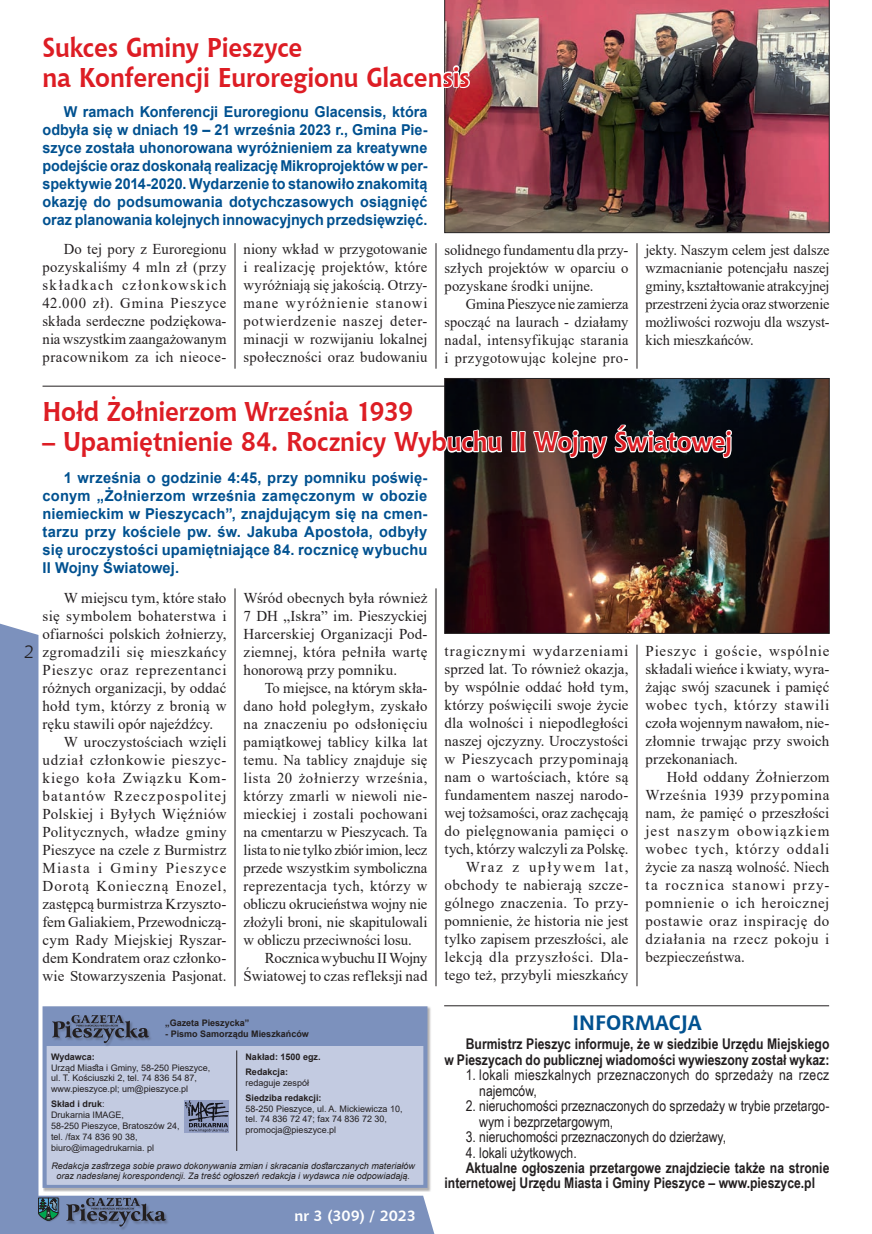
<style>
.page{position:relative;width:872px;height:1234px;background:#fff}
.page>*{position:absolute;margin:0;border:0;box-sizing:border-box;transform-origin:0 0}
.t1{font:700 27px/30px "Chianti BT";letter-spacing:-.005em;color:#dd1d24;scale:.93 1}
.t2{font:700 20.55px "Chianti BT";color:#015190}
.t3{font:18px "Chianti BT";color:#231f20}
.t4{font:15px/18px "Times New Roman";letter-spacing:.015em;color:#231f20;text-align:justify}
.t5{font:700 15px/18px "Arial";color:#015190;text-align:justify;scale:.96 1}
.t6{font:15px/18px "Times New Roman";letter-spacing:.015em;color:#231f20;text-align:justify;scale:.96 1}
.t7{font:700 15px/18px "Arial";color:#015190;text-align:justify}
.t8{font:15px/18px "Times New Roman";letter-spacing:-.01em;color:#231f20;text-align:right}
.t9{font:15px "Times New Roman";letter-spacing:.04em;color:#231f20}
.t10{font:15px "Times New Roman";letter-spacing:.06em;color:#231f20}
.t11{font:15px "Times New Roman";letter-spacing:.055em;color:#231f20}
.t12{font:15px "Times New Roman";letter-spacing:.08em;color:#231f20}
.t13{font:15px "Times New Roman";letter-spacing:.085em;color:#231f20}
.t14{font:700 15px "Chianti BT";letter-spacing:-.01em;color:#fff}
.t15{font:700 14.7px/15.5px "Arial Narrow";color:#231f20;text-align:right}
.t16{font:14.7px/15.5px "Arial Narrow";color:#231f20}
.t17{font:14.7px/15.5px "Arial Narrow";letter-spacing:.025em;color:#231f20}
.t18{font:9px/10.8px "Arial";color:#231f20}
.t19{font:italic 9px/10.8px "Arial";color:#231f20;text-align:center}
.t20{font:700 9px/15px "Arial";color:#231f20}
.s1{font-weight:700}
</style>
<div class="page">
<svg style="left:0;top:619px;width:437px;height:614px"></svg>
<hr style="left:236px;top:1050px;width:1px;height:100px;background:#231f20">
<hr style="left:444px;top:1005px;width:385px;height:1px;background:#231f20">
<hr style="left:436px;top:588px;width:1px;height:397px;background:#231f20">
<hr style="left:235px;top:588px;width:1px;height:397px;background:#231f20">
<hr style="left:636px;top:644px;width:1px;height:341px;background:#231f20">
<hr style="left:235px;top:243px;width:1px;height:125px;background:#231f20">
<hr style="left:436px;top:243px;width:1px;height:125px;background:#231f20">
<hr style="left:636px;top:243px;width:1px;height:125px;background:#231f20">
<img style="left:444px;top:0;width:385px;height:233px">
<img style="left:444px;top:378px;width:385px;height:255px">
<svg style="left:42px;top:384px;width:461px;height:76px"></svg>
<svg style="left:509px;top:423px;width:225px;height:37px"></svg>
<img style="left:444px;top:26px;width:27px;height:83px">
<h1 class="t1" style="left:43px;top:31px;width:461px">Sukces Gminy Pieszyce<br>na Konferencji Euroregionu Glacensis</h1>
<p class="t5" style="left:43px;top:103px;width:402px;text-indent:21px">W ramach Konferencji Euroregionu Glacensis, która odbyła się w dniach 19 – 21 września 2023 r., Gmina Pie&shy;szyce została uhonorowana wyróżnieniem za kreatywne podejście oraz doskonałą realizację Mikroprojektów w per&shy;spektywie 2014-2020. Wydarzenie to stanowiło znakomitą okazję do podsumowania dotychczasowych osiągnięć oraz planowania kolejnych innowacyjnych przedsięwzięć.</p>
<p class="t4" style="left:43px;top:239px;width:185px;text-indent:21px">Do tej pory z Euroregionu pozyskaliśmy 4 mln zł (przy składkach członkowskich 42.000 zł). Gmina Pieszyce składa serdeczne podziękowa&shy;nia wszystkim zaangażowanym pracownikom za ich nieoce-</p>
<p class="t4" style="left:243px;top:239px;width:185px">niony wkład w przygotowanie i realizację projektów, które wyróżniają się jakością. Otrzy&shy;mane wyróżnienie stanowi potwierdzenie naszej deter&shy;minacji w rozwijaniu lokalnej społeczności oraz budowaniu</p>
<p class="t4" style="left:444px;top:240px;width:185px">solidnego fundamentu dla przy&shy;szłych projektów w oparciu o pozyskane środki unijne.</p>
<p class="t6" style="left:444px;top:294px;width:193px;text-indent:21px">Gmina Pieszyce nie zamierza spocząć na laurach - działamy nadal, intensyfikując starania i przygotowując kolejne pro-</p>
<p class="t6" style="left:645px;top:240px;width:193px">jekty. Naszym celem jest dalsze wzmacnianie potencjału naszej gminy, kształtowanie atrakcyjnej przestrzeni życia oraz stworzenie możliwości rozwoju dla wszyst&shy;kich mieszkańców.</p>
<p class="t3" style="left:24px;top:639px;width:12px">2</p>
<h1 class="t1" style="left:43px;top:395px;width:400px">Hołd Żołnierzom Września 1939</h1>
<h1 class="t1" style="left:43px;top:425px;width:743px">– Upamiętnienie 84. Rocznicy Wybuchu II Wojny Światowej</h1>
<p class="t7" style="left:43px;top:469px;width:386px;text-indent:21px">1 września o godzinie 4:45, przy pomniku poświę&shy;conym „Żołnierzom września zamęczonym w obozie niemieckim w Pieszycach”, znajdującym się na cmen&shy;tarzu przy kościele pw. św. Jakuba Apostoła, odbyły się uroczystości upamiętniające 84. rocznicę wybuchu II Wojny Światowej.</p>
<p class="t4" style="left:64px;top:588px;width:164px">W miejscu tym, które stało</p>
<p class="t4" style="left:43px;top:606px;width:185px">się symbolem bohaterstwa i</p>
<p class="t4" style="left:43px;top:624px;width:185px">ofiarności polskich żołnierzy,</p>
<p class="t9" style="left:43px;top:641px;width:185px">zgromadzili się mieszkańcy</p>
<p class="t11" style="left:43px;top:659px;width:185px">Pieszyc oraz reprezentanci</p>
<p class="t4" style="left:43px;top:678px;width:185px">różnych organizacji, by oddać</p>
<p class="t4" style="left:43px;top:696px;width:185px">hołd tym, którzy z bronią w</p>
<p class="t4" style="left:43px;top:714px;width:172px">ręku stawili opór najeźdźcy.</p>
<p class="t4" style="left:64px;top:732px;width:164px">W uroczystościach wzięli</p>
<p class="t9" style="left:43px;top:749px;width:185px">udział członkowie pieszyc-</p>
<p class="t10" style="left:43px;top:767px;width:185px">kiego koła Związku Kom-</p>
<p class="t12" style="left:43px;top:785px;width:185px">batantów Rzeczpospolitej</p>
<p class="t4" style="left:43px;top:804px;width:185px">Polskiej i Byłych Więźniów</p>
<p class="t4" style="left:43px;top:822px;width:185px">Politycznych, władze gminy</p>
<p class="t4" style="left:43px;top:840px;width:185px">Pieszyce na czele z Burmistrz</p>
<p class="t13" style="left:43px;top:857px;width:185px">Miasta i Gminy Pieszyce</p>
<p class="t10" style="left:43px;top:875px;width:185px">Dorotą Konieczną Enozel,</p>
<p class="t4" style="left:43px;top:894px;width:185px">zastępcą burmistrza Krzyszto-</p>
<p class="t4" style="left:43px;top:912px;width:185px">fem Galiakiem, Przewodniczą-</p>
<p class="t4" style="left:43px;top:930px;width:185px">cym Rady Miejskiej Ryszar-</p>
<p class="t4" style="left:43px;top:948px;width:185px">dem Kondratem oraz członko-</p>
<p class="t4" style="left:43px;top:966px;width:185px">wie Stowarzyszenia Pasjonat.</p>
<p class="t4" style="left:243px;top:588px;width:185px">Wśród obecnych była również 7 DH „Iskra” im. Pieszyckiej Harcerskiej Organizacji Pod&shy;ziemnej, która pełniła wartę honorową przy pomniku.</p>
<p class="t4" style="left:243px;top:678px;width:185px;text-indent:21px">To miejsce, na którym skła&shy;dano hołd poległym, zyskało na znaczeniu po odsłonięciu pamiątkowej tablicy kilka lat temu. Na tablicy znajduje się lista 20 żołnierzy września, którzy zmarli w niewoli nie&shy;mieckiej i zostali pochowani na cmentarzu w Pieszycach. Ta lista to nie tylko zbiór imion, lecz przede wszystkim symboliczna reprezentacja tych, którzy w obliczu okrucieństwa wojny nie złożyli broni, nie skapitulowali w obliczu przeciwności losu.</p>
<p class="t8" style="left:243px;top:948px;width:185px">Rocznica wybuchu II Wojny<br>Światowej to czas refleksji nad</p>
<p class="t4" style="left:444px;top:641px;width:185px;text-align:right">tragicznymi wydarzeniami sprzed lat. To również okazja, by wspólnie oddać hołd tym, którzy poświęcili swoje życie dla wolności i niepodległości naszej ojczyzny. Uroczystości w Pieszycach przypominają nam o wartościach, które są fundamentem naszej narodo&shy;wej tożsamości, oraz zachęcają do pielęgnowania pamięci o tych, którzy walczyli za Polskę.<br>Wraz z upływem lat, obchody te nabierają szcze&shy;gólnego znaczenia. To przy&shy;pomnienie, że historia nie jest tylko zapisem przeszłości, ale lekcją dla przyszłości. Dla&shy;tego też, przybyli mieszkańcy</p>
<p class="t4" style="left:645px;top:641px;width:185px">Pieszyc i goście, wspólnie składali wieńce i kwiaty, wyra&shy;żając swój szacunek i pamięć wobec tych, którzy stawili czoła wojennym nawałom, nie&shy;złomnie trwając przy swoich przekonaniach.</p>
<p class="t4" style="left:645px;top:767px;width:185px;text-indent:21px">Hołd oddany Żołnierzom Września 1939 przypomina nam, że pamięć o przeszłości jest naszym obowiązkiem wobec tych, którzy oddali życie za naszą wolność. Niech ta rocznica stanowi przy&shy;pomnienie o ich heroicznej postawie oraz inspirację do działania na rzecz pokoju i bezpieczeństwa.</p>
<p class="t20" style="left:165px;top:1014px;width:86px">„Gazeta Pieszycka”</p>
<p class="t20" style="left:165px;top:1025px;width:145px">- Pismo Samorządu Mieszkańców</p>
<p class="t20" style="left:245px;top:1049px;width:77px">Nakład: 1500 egz.<br>Redakcja:</p>
<p class="t18" style="left:245px;top:1076px;width:65px">redaguje zespół</p>
<p class="t20" style="left:245px;top:1089px;width:78px">Siedziba redakcji:</p>
<p class="t18" style="left:245px;top:1102px;width:159px">58-250 Pieszyce, ul. A. Mickiewicza 10, tel. 74 836 72 47; fax 74 836 72 30, promocja@pieszyce.pl</p>
<p class="t19" style="left:51px;top:1159px;width:365px">Redakcja zastrzega sobie prawo dokonywania zmian i skracania dostarczanych materiałów oraz nadesłanej korespondencji. Za treść ogłoszeń redakcja i wydawca nie odpowiadają.</p>
<p class="t20" style="left:51px;top:1049px;width:45px">Wydawca:</p>
<p class="t18" style="left:51px;top:1061px;width:161px">Urząd Miasta i Gminy, 58-250 Pieszyce, ul. T. Kościuszki 2, tel. 74 836 54 87, www.pieszyce.pl; um@pieszyce.pl</p>
<p class="t18" style="left:51px;top:1098px;width:130px"><span class="s1">Skład i druk</span>:<br>Drukarnia IMAGE,<br>58-250 Pieszyce, Bratoszów 24, tel. /fax 74 836 90 38, biuro@imagedrukarnia. pl</p>
<p class="t14" style="left:294px;top:1204px;width:123px">nr 3 (309) / 2023</p>
<h2 class="t2" style="left:572px;top:1007px;width:131px">INFORMACJA</h2>
<p class="t15" style="left:444px;top:1035px;width:386px">Burmistrz Pieszyc informuje, że w siedzibie Urzędu Miejskiego<br>w Pieszycach do publicznej wiadomości wywieszony został wykaz:</p>
<p class="t17" style="left:479px;top:1066px;width:351px;text-indent:-14px">1. lokali mieszkalnych przeznaczonych do sprzedaży na rzecz najemców,</p>
<p class="t16" style="left:479px;top:1097px;width:351px;text-indent:-14px">2. nieruchomości przeznaczonych do sprzedaży w trybie przetargo&shy;wym i bezprzetargowym,</p>
<p class="t16" style="left:466px;top:1128px;width:262px">3. nieruchomości przeznaczonych do dzierżawy,</p>
<p class="t16" style="left:466px;top:1143px;width:112px">4. lokali użytkowych.</p>
<p class="t15" style="left:444px;top:1158px;width:386px;text-align:left;text-indent:21px">Aktualne ogłoszenia przetargowe znajdziecie także na stronie internetowej Urzędu Miasta i Gminy Pieszyce – www.pieszyce.pl</p>
</div>
